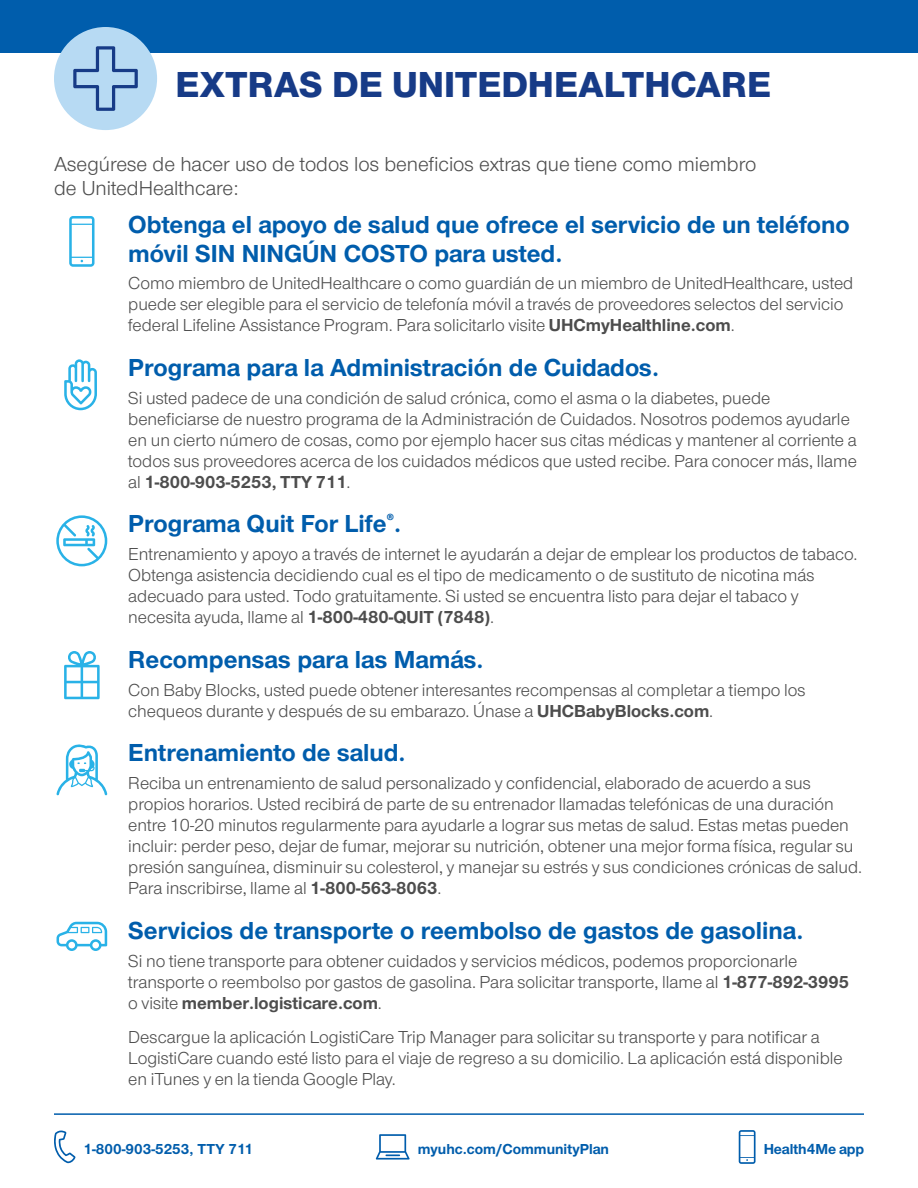
<style>
.page{position:relative;width:918px;height:1188px;background:#fff}
.page>*{position:absolute;margin:0;border:0;box-sizing:border-box;transform-origin:0 0}
.headline___GSG___DkB{font:800 37.5px "UHC Sans";color:#173b87}
.subhead___GSG___Base{font:700 25.5px/28.5px "UHC Sans";color:#005dac}
.intro_copy___GSG_14{font:21px/24px "UHC Sans";color:#4d4d4d}
.Body___DkGray_-_SP{font:18px/21px "UHC Sans";color:#4d4d4d}
.t1{font:700 15px "UHC Sans";color:#005dac}
.s1{font-weight:700}
</style>
<div class="page">
<div style="left:0;top:0;width:918px;height:53px;background:#005dac"></div>
<hr style="left:54px;top:1113px;width:810px;height:2px;background:#005dac">
<svg style="left:54px;top:1131px;width:22px;height:32px"></svg>
<svg style="left:739px;top:1130px;width:17px;height:34px"></svg>
<svg style="left:376px;top:1134px;width:34px;height:26px"></svg>
<div style="left:54px;top:27px;width:103px;height:103px;background:#b7daf3;border-radius:50%"></div>
<svg style="left:73px;top:46px;width:65px;height:65px"></svg>
<svg style="left:56px;top:515px;width:51px;height:51px"></svg>
<svg style="left:64px;top:651px;width:36px;height:48px"></svg>
<svg style="left:57px;top:922px;width:50px;height:29px"></svg>
<svg style="left:69px;top:216px;width:26px;height:51px"></svg>
<svg style="left:64px;top:359px;width:33px;height:51px"></svg>
<svg style="left:56px;top:744px;width:51px;height:51px"></svg>
<p class="headline___GSG___DkB" style="left:176px;top:59px;width:597px">EXTRAS DE UNITEDHEALTHCARE</p>
<p class="intro_copy___GSG_14" style="left:54px;top:151px;width:704px">Asegúrese de hacer uso de todos los beneficios extras que tiene como miembro de UnitedHealthcare:</p>
<p class="subhead___GSG___Base" style="left:128px;top:209px;width:723px">Obtenga el apoyo de salud que ofrece el servicio de un teléfono móvil SIN NINGÚN COSTO para usted.</p>
<p class="Body___DkGray_-_SP" style="left:128px;top:272px;width:726px">Como miembro de UnitedHealthcare o como guardián de un miembro de UnitedHealthcare, usted puede ser elegible para el servicio de telefonía móvil a través de proveedores selectos del servicio federal Lifeline Assistance Program. Para solicitarlo visite <span class="s1">UHCmyHealthline.com</span>.</p>
<p class="subhead___GSG___Base" style="left:128px;top:352px;width:532px">Programa para la Administración de Cuidados.</p>
<p class="Body___DkGray_-_SP" style="left:128px;top:387px;width:730px">Si usted padece de una condición de salud crónica, como el asma o la diabetes, puede beneficiarse de nuestro programa de la Administración de Cuidados. Nosotros podemos ayudarle en un cierto número de cosas, como por ejemplo hacer sus citas médicas y mantener al corriente a todos sus proveedores acerca de los cuidados médicos que usted recibe. Para conocer más, llame al <span class="s1">1-800-903-5253, TTY 711</span>.</p>
<p class="subhead___GSG___Base" style="left:128px;top:509px;width:275px">Programa Quit For Life<sup>®</sup>.</p>
<p class="Body___DkGray_-_SP" style="left:128px;top:543px;width:731px">Entrenamiento y apoyo a través de internet le ayudarán a dejar de emplear los productos de tabaco.<br>Obtenga asistencia decidiendo cual es el tipo de medicamento o de sustituto de nicotina más adecuado para usted. Todo gratuitamente. Si usted se encuentra listo para dejar el tabaco y necesita ayuda, llame al <span class="s1">1-800-480-QUIT (7848)</span>.</p>
<p class="subhead___GSG___Base" style="left:128px;top:644px;width:357px">Recompensas para las Mamás.</p>
<p class="Body___DkGray_-_SP" style="left:128px;top:679px;width:679px">Con Baby Blocks, usted puede obtener interesantes recompensas al completar a tiempo los chequeos durante y después de su embarazo. Únase a <span class="s1">UHCBabyBlocks.com</span>.</p>
<p class="subhead___GSG___Base" style="left:128px;top:738px;width:279px">Entrenamiento de salud.</p>
<p class="Body___DkGray_-_SP" style="left:128px;top:772px;width:735px">Reciba un entrenamiento de salud personalizado y confidencial, elaborado de acuerdo a sus propios horarios. Usted recibirá de parte de su entrenador llamadas telefónicas de una duración entre 10-20 minutos regularmente para ayudarle a lograr sus metas de salud. Estas metas pueden incluir: perder peso, dejar de fumar, mejorar su nutrición, obtener una mejor forma física, regular su presión sanguínea, disminuir su colesterol, y manejar su estrés y sus condiciones crónicas de salud.<br>Para inscribirse, llame al <span class="s1">1-800-563-8063</span>.</p>
<p class="subhead___GSG___Base" style="left:128px;top:915px;width:677px">Servicios de transporte o reembolso de gastos de gasolina.</p>
<p class="Body___DkGray_-_SP" style="left:128px;top:949px;width:722px">Si no tiene transporte para obtener cuidados y servicios médicos, podemos proporcionarle transporte o reembolso por gastos de gasolina. Para solicitar transporte, llame al <span class="s1">1-877-892-3995 </span>o visite <span class="s1">member.logisticare.com</span>.</p>
<p class="Body___DkGray_-_SP" style="left:128px;top:1026px;width:716px">Descargue la aplicación LogistiCare Trip Manager para solicitar su transporte y para notificar a<br>LogistiCare cuando esté listo para el viaje de regreso a su domicilio. La aplicación está disponible en iTunes y en la tienda Google Play.</p>
<p class="t1" style="left:84px;top:1138px;width:171px">1-800-903-5253, TTY 711</p>
<p class="t1" style="left:418px;top:1138px;width:193px">myuhc.com/CommunityPlan</p>
<p class="t1" style="left:764px;top:1138px;width:102px">Health4Me app</p>
</div>
